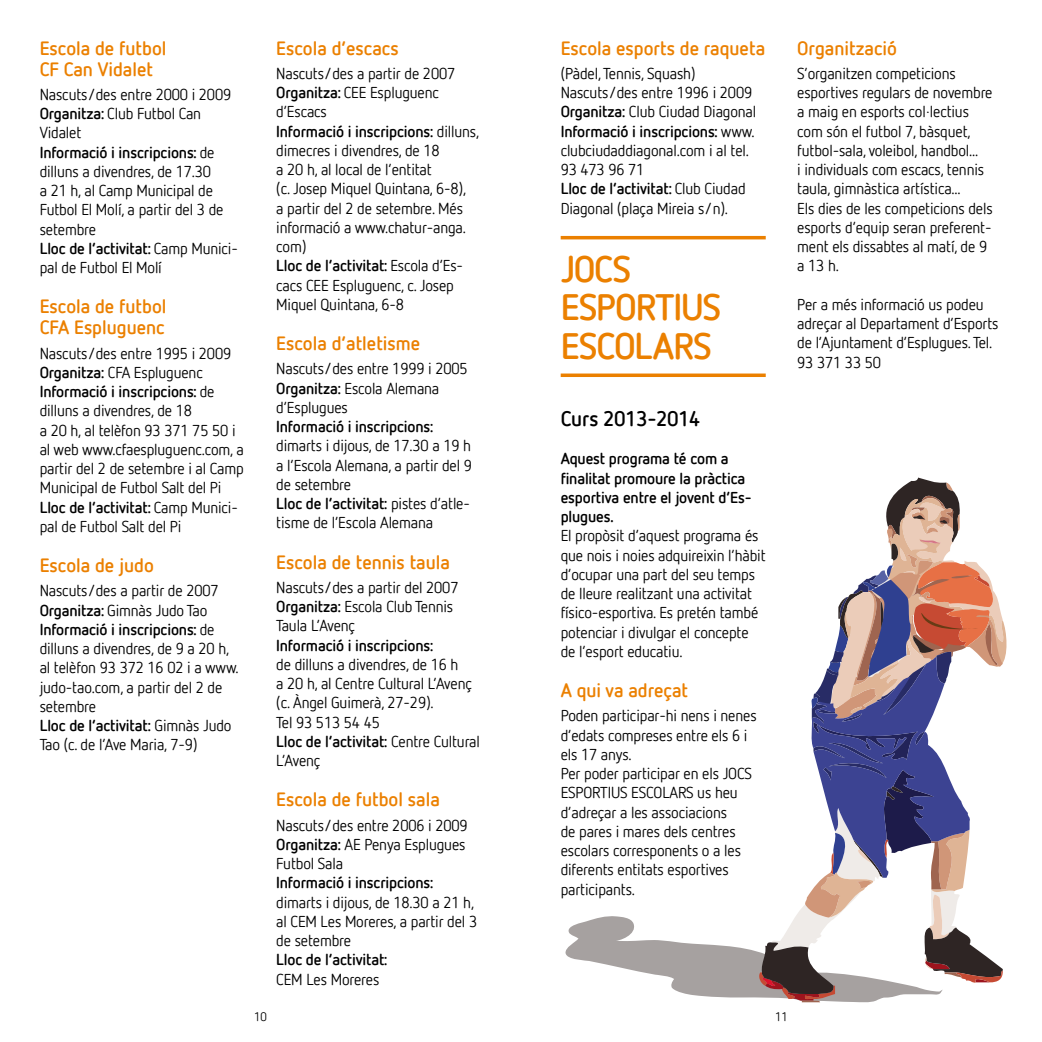
<style>
.page{position:relative;width:1042px;height:1042px;background:#fff}
.page>*{position:absolute;margin:0;border:0;box-sizing:border-box;transform-origin:0 0}
.t1{font:700 36.75px/38.5px "Netto Offc";color:#eb8000;text-align:justify}
.t2{font:700 21px "Netto Offc";color:#000}
.t3{font:700 19.25px/21px "Netto Offc";color:#eb8000}
.t4{font:15.75px/19.2px "Netto Offc";letter-spacing:-.01em;color:#000}
.t5{font:700 15.75px/19.2px "Netto Offc";letter-spacing:-.01em;color:#000}
.t6{font:12.25px "Netto Offc";color:#000}
.s1{font-weight:700}
</style>
<div class="page">
<hr style="left:561px;top:236px;width:205px;height:3px;background:#eb8000">
<svg style="left:561px;top:373px;width:205px;height:4px"></svg>
<svg style="left:565px;top:477px;width:441px;height:526px"></svg>
<p class="t3" style="left:40px;top:37px;width:128px">Escola de futbol<br>CF Can Vidalet</p>
<p class="t4" style="left:40px;top:84px;width:200px">Nascuts/des entre 2000 i 2009<br><span class="s1">Organitza:</span> Club Futbol Can<br>Vidalet<br><span class="s1">Informació i inscripcions:</span> de dilluns a divendres, de 17.30<br>a 21 h, al Camp Municipal de<br>Futbol El Molí, a partir del 3 de setembre<br><span class="s1">Lloc de l’activitat:</span> Camp Munici&shy;pal de Futbol El Molí</p>
<p class="t3" style="left:40px;top:296px;width:128px">Escola de futbol<br>CFA</p>
<p class="t3" style="left:74px;top:317px;width:92px">Espluguenc</p>
<p class="t4" style="left:40px;top:343px;width:206px">Nascuts/des entre 1995 i 2009<br><span class="s1">Organitza:</span> CFA Espluguenc<br><span class="s1">Informació i inscripcions:</span> de dilluns a divendres, de 18<br>a 20 h, al telèfon 93 371 75 50 i al web www.cfaespluguenc.com, a partir del 2 de setembre i al Camp<br>Municipal de Futbol Salt del Pi<br><span class="s1">Lloc de l’activitat:</span> Camp Munici&shy;pal de Futbol Salt del Pi</p>
<p class="t3" style="left:40px;top:554px;width:116px">Escola de judo</p>
<p class="t4" style="left:40px;top:581px;width:200px">Nascuts/des a partir de 2007<br><span class="s1">Organitza:</span> Gimnàs Judo Tao<br><span class="s1">Informació i inscripcions:</span> de dilluns a divendres, de 9 a 20 h, al telèfon 93 372 16 02 i a www. judo-tao.com, a partir del 2 de setembre<br><span class="s1">Lloc de l’activitat:</span> Gimnàs Judo<br>Tao (c. de l’Ave Maria, 7-9)</p>
<p class="t3" style="left:276px;top:37px;width:124px">Escola d’escacs</p>
<p class="t4" style="left:276px;top:63px;width:204px">Nascuts/des a partir de 2007<br><span class="s1">Organitza:</span> CEE Espluguenc d’Escacs<br><span class="s1">Informació i inscripcions:</span> dilluns, dimecres i divendres, de 18<br>a 20 h, al local de l’entitat<br>(c. Josep Miquel Quintana, 6-8),<br>a partir del 2 de setembre. Més informació a www.chatur-anga. com)<br><span class="s1">Lloc de l’activitat:</span> Escola d’Es&shy;cacs CEE Espluguenc, c. Josep<br>Miquel Quintana, 6-8</p>
<p class="t3" style="left:276px;top:332px;width:145px">Escola d’atletisme</p>
<p class="t4" style="left:276px;top:359px;width:193px">Nascuts/des entre 1999 i 2005<br><span class="s1">Organitza:</span> Escola Alemana d’Esplugues</p>
<p class="t5" style="left:276px;top:416px;width:159px">Informació i inscripcions:</p>
<p class="t4" style="left:276px;top:436px;width:197px">dimarts i dijous, de 17.30 a 19 h a l’Escola Alemana, a partir del 9 de setembre<br><span class="s1">Lloc de l’activitat:</span> pistes d’atle&shy;tisme de l’Escola Alemana</p>
<p class="t3" style="left:276px;top:551px;width:175px">Escola de tennis taula</p>
<p class="t4" style="left:276px;top:577px;width:184px">Nascuts/des a partir del 2007<br><span class="s1">Organitza:</span> Escola Club Tennis<br>Taula L’Avenç</p>
<p class="t5" style="left:276px;top:635px;width:159px">Informació i inscripcions:</p>
<p class="t4" style="left:276px;top:654px;width:205px">de dilluns a divendres, de 16 h<br>a 20 h, al Centre Cultural L’Avenç (c. Àngel Guimerà, 27-29).<br>Tel 93 513 54 45<br><span class="s1">Lloc de l’activitat:</span> Centre Cultural<br>L’Avenç</p>
<p class="t3" style="left:276px;top:788px;width:165px">Escola de futbol sala</p>
<p class="t4" style="left:276px;top:815px;width:193px">Nascuts/des entre 2006 i 2009<br><span class="s1">Organitza:</span> AE Penya Esplugues<br>Futbol Sala</p>
<p class="t5" style="left:276px;top:873px;width:159px">Informació i inscripcions:</p>
<p class="t4" style="left:276px;top:892px;width:199px">dimarts i dijous, de 18.30 a 21 h, al CEM</p>
<p class="t4" style="left:276px;top:911px;width:202px;text-indent:44px">Les Moreres, a partir del 3 de setembre</p>
<p class="t5" style="left:276px;top:950px;width:113px">Lloc de l’activitat:</p>
<p class="t4" style="left:276px;top:969px;width:10px">CEM</p>
<p class="t4" style="left:306px;top:969px;width:75px">Les Moreres</p>
<p class="t3" style="left:561px;top:37px;width:206px">Escola esports de raqueta</p>
<p class="t4" style="left:561px;top:63px;width:197px">(Pàdel, Tennis, Squash)<br>Nascuts/des entre 1996 i 2009<br><span class="s1">Organitza:</span> Club Ciudad Diagonal<br><span class="s1">Informació i inscripcions:</span> www. clubciudaddiagonal.com i al tel.<br>93 473 96 71<br><span class="s1">Lloc de l’activitat:</span> Club Ciudad<br>Diagonal (plaça Mireia s/n).</p>
<h1 class="t1" style="left:561px;top:248px;width:20px">JOCS ESPORTIUS ESCOLARS</h1>
<h2 class="t2" style="left:561px;top:405px;width:141px">Curs 2013-2014</h2>
<p class="t5" style="left:561px;top:449px;width:192px">Aquest programa té com a finalitat promoure la pràctica esportiva entre el jovent d’Es&shy;plugues.</p>
<p class="t4" style="left:561px;top:526px;width:206px">El propòsit d’aquest programa és que nois i noies adquireixin l’hàbit d’ocupar una part del seu temps de lleure realitzant una activitat físico-esportiva. Es pretén també potenciar i divulgar el concepte de l’esport educatiu.</p>
<p class="t3" style="left:561px;top:679px;width:129px">A qui va adreçat</p>
<p class="t4" style="left:561px;top:706px;width:197px">Poden participar-hi nens i nenes d’edats compreses entre els 6 i els 17 anys.<br>Per poder participar en els JOCS<br>ESPORTIUS</p>
<p class="t4" style="left:561px;top:783px;width:182px;text-indent:137px">us heu d’adreçar a les associacions de pares i mares dels centres escolars corresponents o a les diferents entitats esportives participants.</p>
<p class="t4" style="left:631px;top:783px;width:9px">ESCOLARS</p>
<p class="t6" style="left:254px;top:1009px;width:14px">10</p>
<p class="t6" style="left:775px;top:1009px;width:14px">11</p>
<p class="t3" style="left:797px;top:37px;width:101px">Organització</p>
<p class="t4" style="left:797px;top:63px;width:197px">S’organitzen competicions esportives regulars de novembre a maig en esports col·lectius com són el futbol 7, bàsquet, futbol-sala, voleibol, handbol...<br>i individuals com escacs, tennis taula, gimnàstica artística...<br>Els dies de les competicions dels esports d’equip seran preferent&shy;ment els dissabtes al matí, de 9 a 13 h.</p>
<p class="t4" style="left:797px;top:294px;width:203px">Per a més informació us podeu adreçar al Departament d’Esports de l’Ajuntament d’Esplugues. Tel.<br>93 371 33 50</p>
</div>
